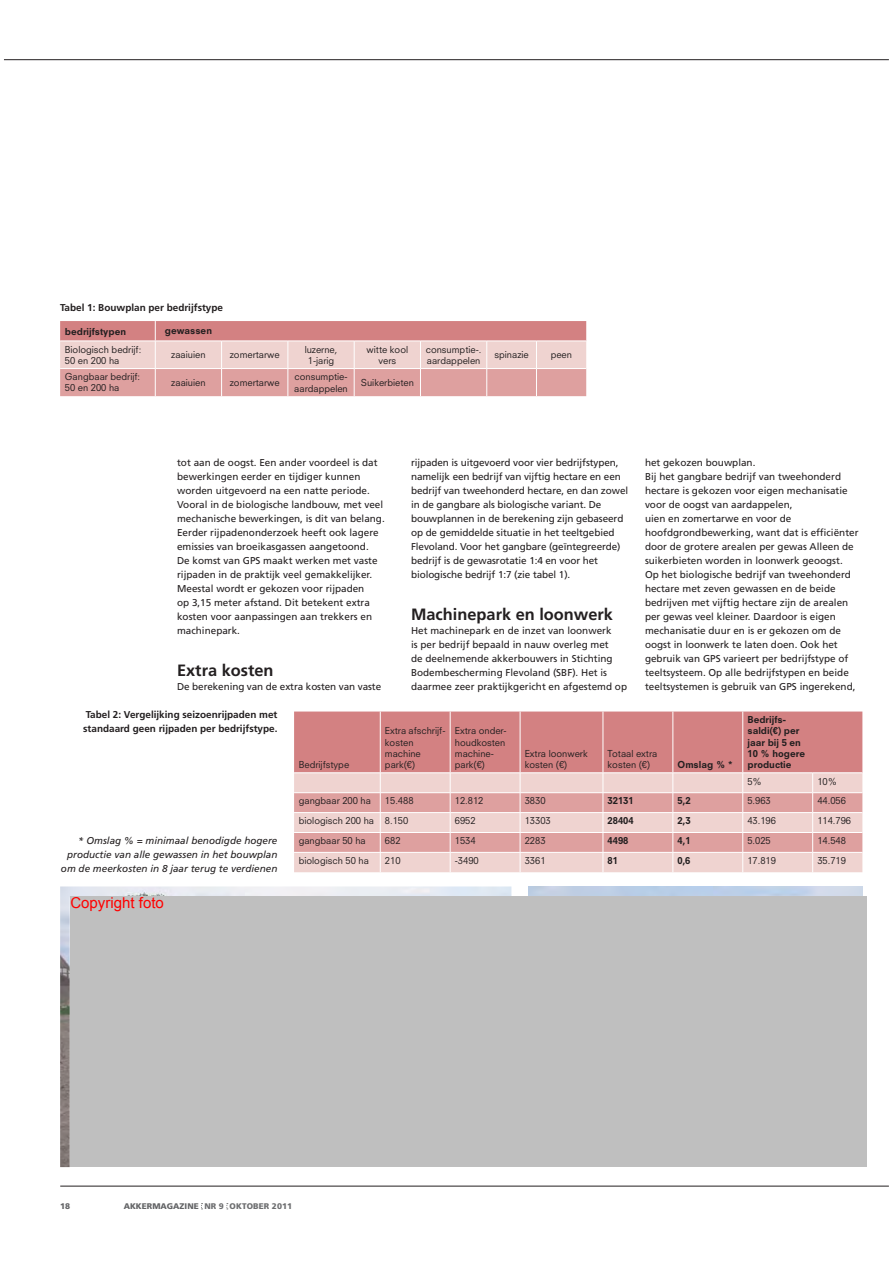
<style>
.page{position:relative;width:893px;height:1263px;background:#fff}
.page>*{position:absolute;margin:0;border:0;box-sizing:border-box;transform-origin:0 0}
.t1{font:700 16.35px "Frutiger LT Std";color:#231f20}
.t2{font:15px "Arial";color:#f00}
.t3{font:9.9px/14.1px "Frutiger LT Std";color:#231f20}
.t4{font:italic 9.9px/14.1px "Frutiger LT Std";color:#231f20;text-align:right}
.t5{font:700 9.9px/14.1px "Frutiger LT Std";color:#231f20}
.t6{font:9.3px/11.2px "Neuzeit SLT Std";color:#231f20}
.t7{font:800 9.3px/11.2px "Neuzeit SLT Std";color:#231f20}
.t8{font:900 8.25px "Frutiger LT Std";color:#6d6e70}
.t9{font:900 8.25px "Frutiger LT Std";color:#636466}
.s1{color:#636466}
</style>
<div class="page">
<hr style="left:60px;top:1186px;width:829px;height:1px;background:#231f20">
<hr style="left:4px;top:59px;width:885px;height:1px;background:#231f20">
<svg style="left:60px;top:321px;width:526px;height:75px;background:#e2adac"></svg>
<svg style="left:294px;top:712px;width:568px;height:160px;background:#e1aaa9"></svg>
<img style="left:60px;top:886px;width:451px;height:281px">
<div style="left:70px;top:897px;width:797px;height:270px;background:#bfbfbf"></div>
<p class="t5" style="left:60px;top:301px;width:164px">Tabel 1: Bouwplan per bedrijfstype</p>
<p class="t7" style="left:65px;top:326px;width:63px">bedrijfstypen</p>
<p class="t7" style="left:165px;top:326px;width:49px">gewassen</p>
<p class="t6" style="left:65px;top:344px;width:78px">Biologisch bedrijf:<br>50 en 200 ha</p>
<p class="t6" style="left:171px;top:350px;width:36px">zaaiuien</p>
<p class="t6" style="left:230px;top:350px;width:51px">zomertarwe</p>
<p class="t6" style="left:305px;top:344px;width:34px;text-align:center">luzerne,<br>1-jarig</p>
<p class="t6" style="left:366px;top:344px;width:43px;text-align:center">witte kool vers</p>
<p class="t6" style="left:426px;top:344px;width:57px">consumptie-. aardappelen</p>
<p class="t6" style="left:494px;top:350px;width:36px">spinazie</p>
<p class="t6" style="left:551px;top:350px;width:23px">peen</p>
<p class="t6" style="left:65px;top:372px;width:77px">Gangbaar bedrijf:<br>50 en 200 ha</p>
<p class="t6" style="left:171px;top:378px;width:36px">zaaiuien</p>
<p class="t6" style="left:230px;top:378px;width:51px">zomertarwe</p>
<p class="t6" style="left:294px;top:372px;width:55px">consumptie&shy;aardappelen</p>
<p class="t6" style="left:361px;top:378px;width:55px">Suikerbieten</p>
<p class="t3" style="left:177px;top:456px;width:209px">tot aan de oogst. Een ander voordeel is dat bewerkingen eerder en tijdiger kunnen worden uitgevoerd na een natte periode.<br>Vooral in de biologische landbouw, met veel mechanische bewerkingen, is dit van belang.<br>Eerder rijpadenonderzoek heeft ook lagere emissies van broeikasgassen aangetoond.<br>De komst van GPS maakt werken met vaste rijpaden in de praktijk veel gemakkelijker.<br>Meestal wordt er gekozen voor rijpaden<br>op 3,15 meter afstand. Dit betekent extra kosten voor aanpassingen aan trekkers en machinepark.</p>
<h1 class="t1" style="left:177px;top:663px;width:98px">Extra kosten</h1>
<p class="t3" style="left:177px;top:680px;width:206px">De berekening van de extra kosten van vaste</p>
<p class="t3" style="left:411px;top:456px;width:219px">rijpaden is uitgevoerd voor vier bedrijfstypen, namelijk een bedrijf van vijftig hectare en een bedrijf van tweehonderd hectare, en dan zowel in de gangbare als biologische variant. De bouwplannen in de berekening zijn gebaseerd op de gemiddelde situatie in het teeltgebied Flevoland. Voor het gangbare (geïntegreerde) bedrijf is de gewasrotatie 1:4 en voor het biologische bedrijf 1:7 (zie tabel 1).</p>
<h1 class="t1" style="left:411px;top:607px;width:203px">Machinepark en loonwerk</h1>
<p class="t3" style="left:411px;top:624px;width:217px">Het machinepark en de inzet van loonwerk<br>is per bedrijf bepaald in nauw overleg met<br>de deelnemende akkerbouwers in Stichting Bodembescherming Flevoland (SBF). Het is daarmee zeer praktijkgericht en afgestemd op</p>
<p class="t3" style="left:645px;top:456px;width:215px">het gekozen bouwplan.<br>Bij het gangbare bedrijf van tweehonderd hectare is gekozen voor eigen mechanisatie voor de oogst van aardappelen,<br>uien en zomertarwe en voor de hoofdgrondbewerking, want dat is efficiënter door de grotere arealen per gewas Alleen de suikerbieten worden in loonwerk geoogst.<br>Op het biologische bedrijf van tweehonderd hectare met zeven gewassen en de beide bedrijven met vijftig hectare zijn de arealen per gewas veel kleiner. Daardoor is eigen mechanisatie duur en is er gekozen om de oogst in loonwerk te laten doen. Ook het gebruik van GPS varieert per bedrijfstype of teeltsysteem. Op alle bedrijfstypen en beide teeltsystemen is gebruik van GPS ingerekend,</p>
<p class="t5" style="left:83px;top:708px;width:196px">Tabel 2: Vergelijking seizoenrijpaden met standaard geen rijpaden per bedrijfstype.</p>
<p class="t4" style="left:61px;top:834px;width:218px">* Omslag % = minimaal benodigde hogere productie van alle gewassen in het bouwplan om de meerkosten in 8 jaar terug te verdienen</p>
<h2 class="t2" style="left:70px;top:893px;width:95px">Copyright foto</h2>
<p class="t6" style="left:299px;top:760px;width:52px">Bedrijfstype</p>
<p class="t6" style="left:385px;top:726px;width:62px">Extra afschrijf&shy;kosten machine park(€)</p>
<p class="t6" style="left:455px;top:726px;width:53px">Extra onder&shy;houdkosten machine&shy;park(€)</p>
<p class="t6" style="left:525px;top:749px;width:64px">Extra loonwerk kosten (€)</p>
<p class="t6" style="left:608px;top:749px;width:51px">Totaal extra kosten (€)</p>
<p class="t7" style="left:677px;top:760px;width:57px">Omslag % *</p>
<p class="t7" style="left:747px;top:715px;width:59px">Bedrijfs&shy;saldi(€) per jaar bij 5 en<br>10 % hogere productie</p>
<p class="t6" style="left:747px;top:776px;width:16px">5%</p>
<p class="t6" style="left:817px;top:776px;width:21px">10%</p>
<p class="t6" style="left:299px;top:796px;width:74px">gangbaar 200 ha</p>
<p class="t6" style="left:385px;top:796px;width:30px">15.488</p>
<p class="t6" style="left:455px;top:796px;width:30px">12.812</p>
<p class="t6" style="left:525px;top:796px;width:22px">3830</p>
<p class="t7" style="left:608px;top:796px;width:28px">32131</p>
<p class="t7" style="left:677px;top:796px;width:15px">5,2</p>
<p class="t6" style="left:747px;top:796px;width:25px">5.963</p>
<p class="t6" style="left:817px;top:796px;width:30px">44.056</p>
<p class="t6" style="left:299px;top:816px;width:111px">biologisch 200 ha 8.150</p>
<p class="t6" style="left:455px;top:816px;width:22px">6952</p>
<p class="t6" style="left:525px;top:816px;width:28px">13303</p>
<p class="t7" style="left:608px;top:816px;width:28px">28404</p>
<p class="t7" style="left:677px;top:816px;width:15px">2,3</p>
<p class="t6" style="left:747px;top:816px;width:30px">43.196</p>
<p class="t6" style="left:817px;top:816px;width:35px">114.796</p>
<p class="t6" style="left:299px;top:836px;width:69px">gangbaar 50 ha</p>
<p class="t6" style="left:385px;top:836px;width:17px">682</p>
<p class="t6" style="left:455px;top:836px;width:22px">1534</p>
<p class="t6" style="left:525px;top:836px;width:22px">2283</p>
<p class="t7" style="left:608px;top:836px;width:22px">4498</p>
<p class="t7" style="left:677px;top:836px;width:15px">4,1</p>
<p class="t6" style="left:747px;top:836px;width:25px">5.025</p>
<p class="t6" style="left:817px;top:836px;width:30px">14.548</p>
<p class="t6" style="left:299px;top:856px;width:72px">biologisch 50 ha</p>
<p class="t6" style="left:385px;top:856px;width:17px">210</p>
<p class="t6" style="left:455px;top:856px;width:25px">-3490</p>
<p class="t6" style="left:525px;top:856px;width:22px">3361</p>
<p class="t7" style="left:608px;top:856px;width:12px">81</p>
<p class="t7" style="left:677px;top:856px;width:15px">0,6</p>
<p class="t6" style="left:747px;top:856px;width:30px">17.819</p>
<p class="t6" style="left:817px;top:856px;width:30px">35.719</p>
<p class="t9" style="left:60px;top:1203px;width:12px">18</p>
<p class="t8" style="left:124px;top:1203px;width:170px"><span class="s1">AKKERMAGAZINE</span> NR 9 OKTOBER 2011</p>
</div>
